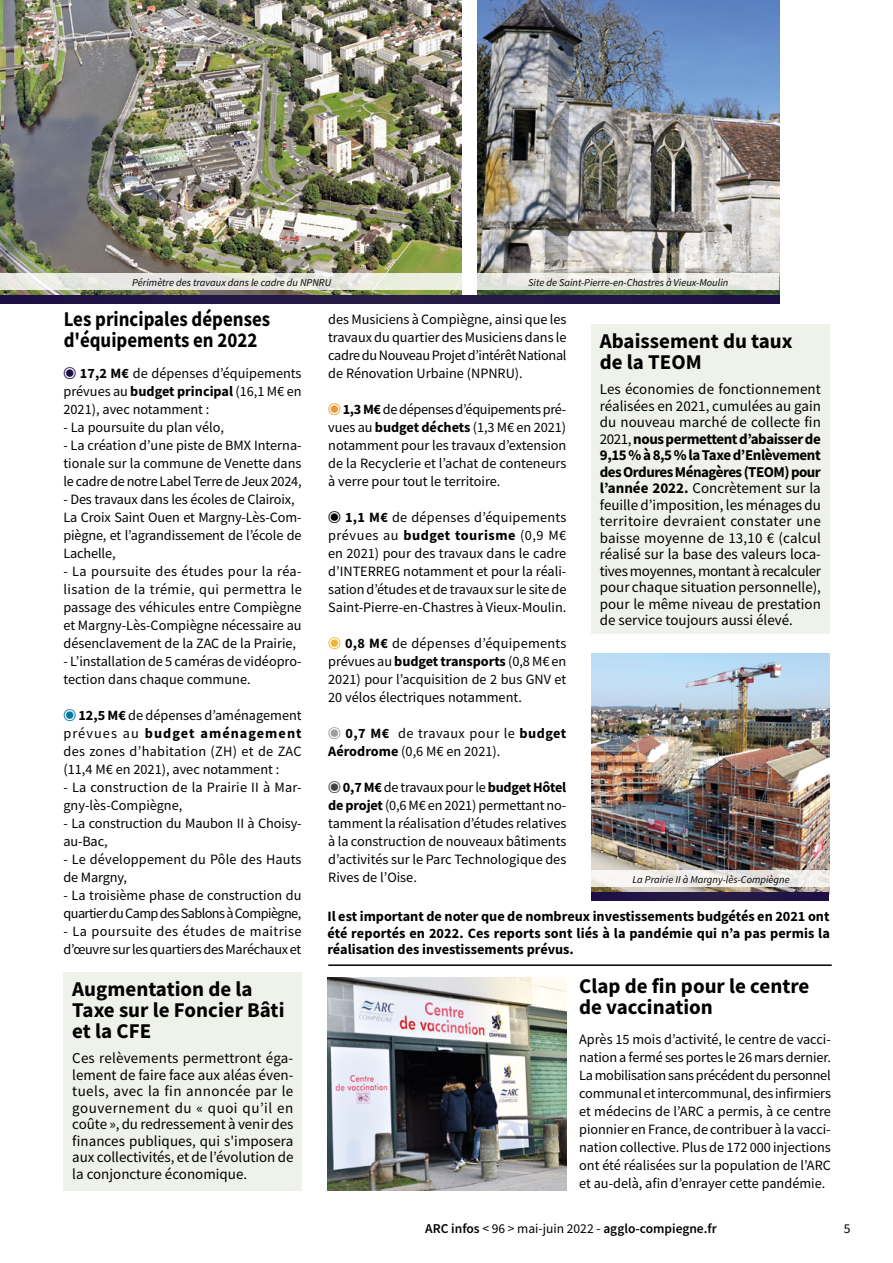
<style>
.page{position:relative;width:893px;height:1263px;background:#fff}
.page>*{position:absolute;margin:0;border:0;box-sizing:border-box;transform-origin:0 0}
.t1{font:700 21px/21px "Source Sans Pro";color:#000}
.t2{font:700 21px/21px "Source Sans Pro";color:#000;scale:.9 1}
.t3{font:15px/16.5px "Source Sans Pro";color:#000;text-align:justify}
.t4{font:14.25px/18px "Source Sans Pro";color:#000;text-align:justify}
.t5{font:700 14.25px/16.5px "Source Sans Pro";color:#000;text-align:justify}
.t6{font:14.25px/18px "Source Sans Pro";letter-spacing:-.04em;color:#000}
.t7{font:14.25px/18px "Source Sans Pro";letter-spacing:-.02em;color:#000}
.t8{font:14.25px/18px "Source Sans Pro";letter-spacing:.03em;color:#000}
.t9{font:600 13.5px "Source Sans Pro";color:#000}
.t10{font:13.5px "Source Sans Pro";color:#000}
.t11{font:italic 10.5px "Source Sans Pro";color:#000}
.s1{color:#ec9934}
.s2{font-weight:700}
.s3{color:#f0b52e}
.s4{color:#9d9d9c}
.s5{color:#434342}
.s6{color:#1d0d45}
.s7{color:#00779e}
.s8{font-weight:400}
</style>
<div class="page">
<svg style="left:0;top:303px;width:38px;height:1px"></svg>
<div style="left:591px;top:324px;width:238px;height:310px;background:#eff2ea"></div>
<img style="left:0;top:0;width:461px;height:296px">
<img style="left:477px;top:0;width:302px;height:296px">
<img style="left:591px;top:653px;width:238px;height:240px">
<div style="left:64px;top:972px;width:238px;height:219px;background:#eff2ea"></div>
<img style="left:327px;top:977px;width:239px;height:214px">
<hr style="left:328px;top:964px;width:504px;height:2px;background:#000">
<div style="left:0;top:296px;width:779px;height:7px;background:#221646"></div>
<div style="left:591px;top:893px;width:238px;height:7px;background:#221646"></div>
<svg style="left:477px;top:274px;width:302px;height:16px;background:#e7e9e3"></svg>
<svg style="left:591px;top:870px;width:239px;height:17px;fill:#f2f1ee"></svg>
<svg style="left:0;top:274px;width:461px;height:16px;background:#e8e9e1"></svg>
<p class="t11" style="left:132px;top:276px;width:200px">Périmètre des travaux dans le cadre du NPNRU</p>
<h1 class="t2" style="left:64px;top:309px;width:231px">Les principales dépenses d'équipements en 2022</h1>
<p class="t11" style="left:528px;top:276px;width:202px">Site de Saint-Pierre-en-Chastres à Vieux-Moulin</p>
<p class="t4" style="left:328px;top:310px;width:240px">des Musiciens à Compiègne, ainsi que les travaux du quartier des Musiciens dans le cadre du Nouveau Projet d’intérêt National de Rénovation Urbaine (NPNRU).</p>
<p class="t4" style="left:328px;top:400px;width:240px"><span class="s1">◉</span><span class="s2">1,3 M€</span> de dépenses d’équipements pré&shy;vues au <span class="s2">budget déchets</span> (1,3 M€ en 2021) notamment pour les travaux d’extension de la Recyclerie et l’achat de conteneurs à verre pour tout le territoire.</p>
<p class="t4" style="left:328px;top:508px;width:240px">◉ <span class="s2">1,1 M€</span> de dépenses d’équipements prévues au <span class="s2">budget tourisme</span> (0,9 M€ en 2021) pour des travaux dans le cadre d’INTERREG notamment et pour la réali&shy;sation d’études et de travaux sur le site de Saint-Pierre-en-Chastres à Vieux-Moulin.</p>
<p class="t4" style="left:328px;top:634px;width:240px"><span class="s3">◉</span> <span class="s2">0,8 M€</span> de dépenses d’équipements prévues au <span class="s2">budget transports</span> (0,8 M€ en 2021) pour l’acquisition de 2 bus GNV et 20 vélos électriques notamment.</p>
<p class="t8" style="left:328px;top:724px;width:240px"><span class="s4">◉</span> <span class="s2">0,7 M€</span> de travaux pour le <span class="s2">budget<br>Aérodrome</span> (0,6 M€ en 2021).</p>
<p class="t4" style="left:328px;top:778px;width:240px"><span class="s5">◉</span><span class="s2">0,7 M€</span> de travaux pour le <span class="s2">budget Hôtel de projet</span> (0,6 M€ en 2021) permettant no&shy;tamment la réalisation d’études relatives à la construction de nouveaux bâtiments d’activités sur le Parc Technologique des Rives de l’Oise.</p>
<h1 class="t1" style="left:600px;top:330px;width:194px">Abaissement du taux de la TEOM</h1>
<p class="t3" style="left:600px;top:381px;width:223px">Les économies de fonctionnement réalisées en 2021, cumulées au gain du nouveau marché de collecte fin 2021, <span class="s2">nous permettent d’abaisser de 9,15 % à 8,5 % la Taxe d’Enlèvement des Ordures Ménagères (TEOM) pour l’année 2022.</span> Concrètement sur la feuille d’imposition, les ménages du territoire devraient constater une baisse moyenne de 13,10 € (calcul réalisé sur la base des valeurs loca&shy;tives moyennes, montant à recalculer pour chaque situation personnelle), pour le même niveau de prestation de service toujours aussi élevé.</p>
<p class="t4" style="left:63px;top:364px;width:240px"><span class="s6">◉</span> <span class="s2">17,2 M€</span> de dépenses d’équipements prévues au <span class="s2">budget principal</span> (16,1 M€ en 2021), avec notamment :</p>
<p class="t4" style="left:63px;top:418px;width:162px">- La poursuite du plan vélo,</p>
<p class="t4" style="left:63px;top:436px;width:240px">- La création d’une piste de BMX Interna&shy;tionale sur la commune de Venette dans le cadre de notre Label Terre de Jeux 2024,</p>
<p class="t4" style="left:63px;top:490px;width:240px;text-align:left">- Des travaux dans les écoles de Clairoix, La Croix Saint Ouen et Margny-Lès-Com&shy;piègne, et l’agrandissement de l’école de Lachelle,</p>
<p class="t4" style="left:63px;top:562px;width:240px">- La poursuite des études pour la réa&shy;lisation de la trémie, qui permettra le passage des véhicules entre Compiègne et Margny-Lès-Compiègne nécessaire au désenclavement de la ZAC de la Prairie,</p>
<p class="t4" style="left:63px;top:652px;width:240px">- L’installation de 5 caméras de vidéopro&shy;tection dans chaque commune.</p>
<p class="t4" style="left:63px;top:706px;width:240px"><span class="s7">◉</span> <span class="s2">12,5 M€</span> de dépenses d’aménagement prévues au <span class="s2">budget aménagement </span>des zones d’habitation (ZH) et de ZAC (11,4 M€ en 2021), avec notamment :</p>
<p class="t4" style="left:63px;top:778px;width:240px">- La construction de la Prairie II à Mar&shy;gny-lès-Compiègne,</p>
<p class="t4" style="left:63px;top:814px;width:240px">- La construction du Maubon II à Choisy&shy;au-Bac,</p>
<p class="t4" style="left:63px;top:850px;width:240px">- Le développement du Pôle des Hauts de Margny,</p>
<p class="t6" style="left:63px;top:886px;width:240px">- La troisième phase de construction du quartier du Camp des Sablons à Compiègne,</p>
<p class="t7" style="left:63px;top:922px;width:240px">- La poursuite des études de maitrise d’œuvre sur les quartiers des Maréchaux et</p>
<p class="t11" style="left:632px;top:872px;width:159px">La Prairie II à Margny-lès-Compiègne</p>
<p class="t5" style="left:327px;top:908px;width:504px">Il est important de noter que de nombreux investissements budgétés en 2021 ont été reportés en 2022. Ces reports sont liés à la pandémie qui n’a pas permis la réalisation des investissements prévus.</p>
<h1 class="t1" style="left:72px;top:978px;width:214px">Augmentation de la<br>Taxe sur le Foncier Bâti et la CFE</h1>
<p class="t3" style="left:72px;top:1050px;width:223px">Ces relèvements permettront éga&shy;lement de faire face aux aléas éven&shy;tuels, avec la fin annoncée par le gouvernement du « quoi qu’il en coûte », du redressement à venir des finances publiques, qui s'imposera aux collectivités, et de l’évolution de la conjoncture économique.</p>
<h1 class="t1" style="left:579px;top:975px;width:232px">Clap de fin pour le centre de vaccination</h1>
<p class="t4" style="left:579px;top:1030px;width:253px">Après 15 mois d’activité, le centre de vacci&shy;nation a fermé ses portes le 26 mars dernier.<br>La mobilisation sans précédent du personnel communal et intercommunal, des infirmiers et médecins de l’ARC a permis, à ce centre pionnier en France, de contribuer à la vacci&shy;nation collective. Plus de 172 000 injections ont été réalisées sur la population de l’ARC et au-delà, afin d’enrayer cette pandémie.</p>
<p class="t9" style="left:425px;top:1219px;width:293px">ARC infos <span class="s8">&lt; 96 &gt; mai-juin 2022 -</span> agglo-compiegne.fr</p>
<p class="t10" style="left:844px;top:1219px;width:8px">5</p>
</div>
